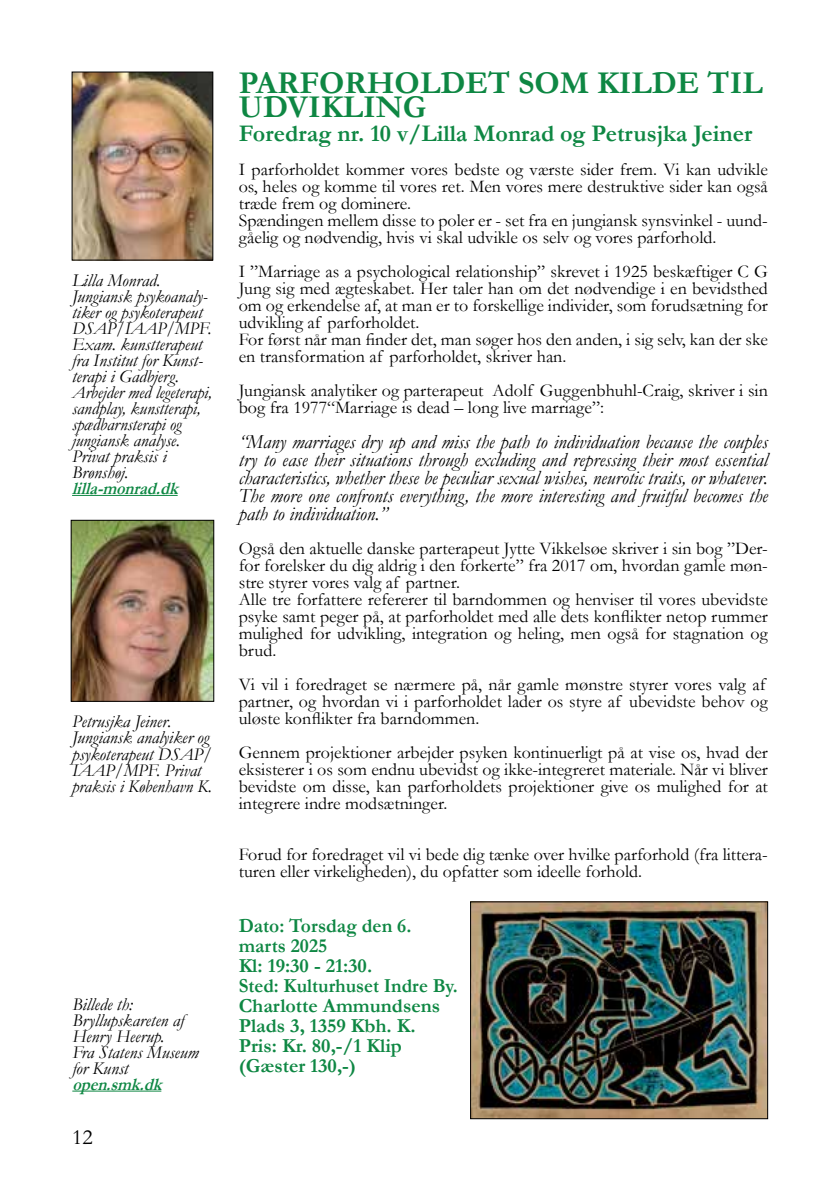
<style>
.page{position:relative;width:840px;height:1191px;background:#fff}
.page>*{position:absolute;margin:0;border:0;box-sizing:border-box;transform-origin:0 0}
.t1{font:700 32px/24px "Garamond";color:#0e8743}
.t2{font:700 24px "Garamond";color:#0e8743}
.t3{font:22px "Garamond";color:#000}
.t4{font:italic 20px/18px "Garamond";color:#000;text-align:justify}
.t5{font:700 20px/20px "Garamond";color:#0e8743}
.t6{font:18px/17px "Garamond";color:#000}
.t7{font:italic 18px/16px "Garamond";color:#000}
.t8{font:italic 700 18px "Garamond";color:#0e8743;scale:.9 1}
</style>
<div class="page">
<hr style="left:72px;top:495px;width:105px;height:1px;background:#0e8743">
<img style="left:74px;top:74px;width:137px;height:184px">
<div style="left:72px;top:72px;width:141px;height:188px;border:1px solid #000"></div>
<img style="left:73px;top:522px;width:139px;height:177px">
<div style="left:71px;top:520px;width:143px;height:181px;border:1px solid #000"></div>
<img style="left:472px;top:903px;width:293px;height:214px">
<div style="left:470px;top:901px;width:297px;height:218px;border:1px solid #000"></div>
<hr style="left:72px;top:1090px;width:89px;height:1px;background:#0e8743">
<p class="t7" style="left:72px;top:272px;width:141px">Lilla Monrad.<br>Jungiansk psykoanaly&shy;tiker og psykoterapeut<br>DSAP/IAAP/MPF.<br>Exam. kunstterapeut fra Institut for Kunst&shy;terapi i Gadbjerg.<br>Arbejder med legeterapi, sandplay, kunstterapi, spædbarnsterapi og jungiansk analyse.<br>Privat praksis i<br>Brønshøj.</p>
<p class="t8" style="left:72px;top:476px;width:126px">lilla-monrad.dk</p>
<p class="t7" style="left:72px;top:713px;width:141px">Petrusjka Jeiner.<br>Jungiansk analyiker og psykoterapeut DSAP/<br>IAAP/MPF. Privat praksis i København K.</p>
<p class="t7" style="left:72px;top:995px;width:128px">Billede th:<br>Bryllupskareten af<br>Henry Heerup.<br>Fra Statens Museum for Kunst</p>
<p class="t8" style="left:72px;top:1071px;width:108px">open.smk.dk</p>
<p class="t3" style="left:72px;top:1122px;width:22px">12</p>
<h1 class="t1" style="left:238px;top:71px;width:525px">PARFORHOLDET SOM KILDE TIL<br>UDVIKLING</h1>
<h2 class="t2" style="left:238px;top:117px;width:515px">Foredrag nr. 10 v/Lilla Monrad og Petrusjka Jeiner</h2>
<p class="t6" style="left:238px;top:160px;width:530px">I parforholdet kommer vores bedste og værste sider frem. Vi kan udvikle os, heles og komme til vores ret. Men vores mere destruktive sider kan også træde frem og dominere.<br>Spændingen mellem disse to poler er - set fra en jungiansk synsvinkel - uund&shy;gåelig og nødvendig, hvis vi skal udvikle os selv og vores parforhold.</p>
<p class="t6" style="left:238px;top:262px;width:530px">I ”Marriage as a psychological relationship” skrevet i 1925 beskæftiger C G Jung sig med ægteskabet. Her taler han om det nødvendige i en bevidsthed om og erkendelse af, at man er to forskellige individer, som forudsætning for udvikling af parforholdet.<br>For først når man finder det, man søger hos den anden, i sig selv, kan der ske en transformation af parforholdet, skriver han.</p>
<p class="t6" style="left:238px;top:381px;width:530px">Jungiansk analytiker og parterapeut Adolf Guggenbhuhl-Craig, skriver i sin bog fra 1977“Marriage is dead – long live marriage”:</p>
<p class="t4" style="left:238px;top:432px;width:530px">“Many marriages dry up and miss the path to individuation because the couples try to ease their situations through excluding and repressing their most essential characteristics, whether these be peculiar sexual wishes, neurotic traits, or whatever.<br>The more one confronts everything, the more interesting and fruitful becomes the path to individuation.”</p>
<p class="t6" style="left:238px;top:539px;width:530px">Også den aktuelle danske parterapeut Jytte Vikkelsøe skriver i sin bog ”Der&shy;for forelsker du dig aldrig i den forkerte” fra 2017 om, hvordan gamle møn&shy;stre styrer vores valg af partner.<br>Alle tre forfattere refererer til barndommen og henviser til vores ubevidste psyke samt peger på, at parforholdet med alle dets konflikter netop rummer mulighed for udvikling, integration og heling, men også for stagnation og brud.</p>
<p class="t6" style="left:238px;top:675px;width:530px">Vi vil i foredraget se nærmere på, når gamle mønstre styrer vores valg af partner, og hvordan vi i parforholdet lader os styre af ubevidste behov og uløste konflikter fra barndommen.</p>
<p class="t6" style="left:238px;top:743px;width:530px;text-align:justify">Gennem projektioner arbejder psyken kontinuerligt på at vise os, hvad der eksisterer i os som endnu ubevidst og ikke-integreret materiale. Når vi bliver bevidste om disse, kan parforholdets projektioner give os mulighed for at integrere indre modsætninger.</p>
<p class="t6" style="left:238px;top:845px;width:530px">Forud for foredraget vil vi bede dig tænke over hvilke parforhold (fra littera&shy;turen eller virkeligheden), du opfatter som ideelle forhold.</p>
<p class="t5" style="left:238px;top:916px;width:220px">Dato: Torsdag den 6. marts 2025<br>Kl: 19:30 - 21:30.<br>Sted: Kulturhuset Indre By.<br>Charlotte Ammundsens<br>Plads 3, 1359 Kbh. K.<br>Pris: Kr. 80,-/1 Klip (Gæster 130,-)</p>
</div>
